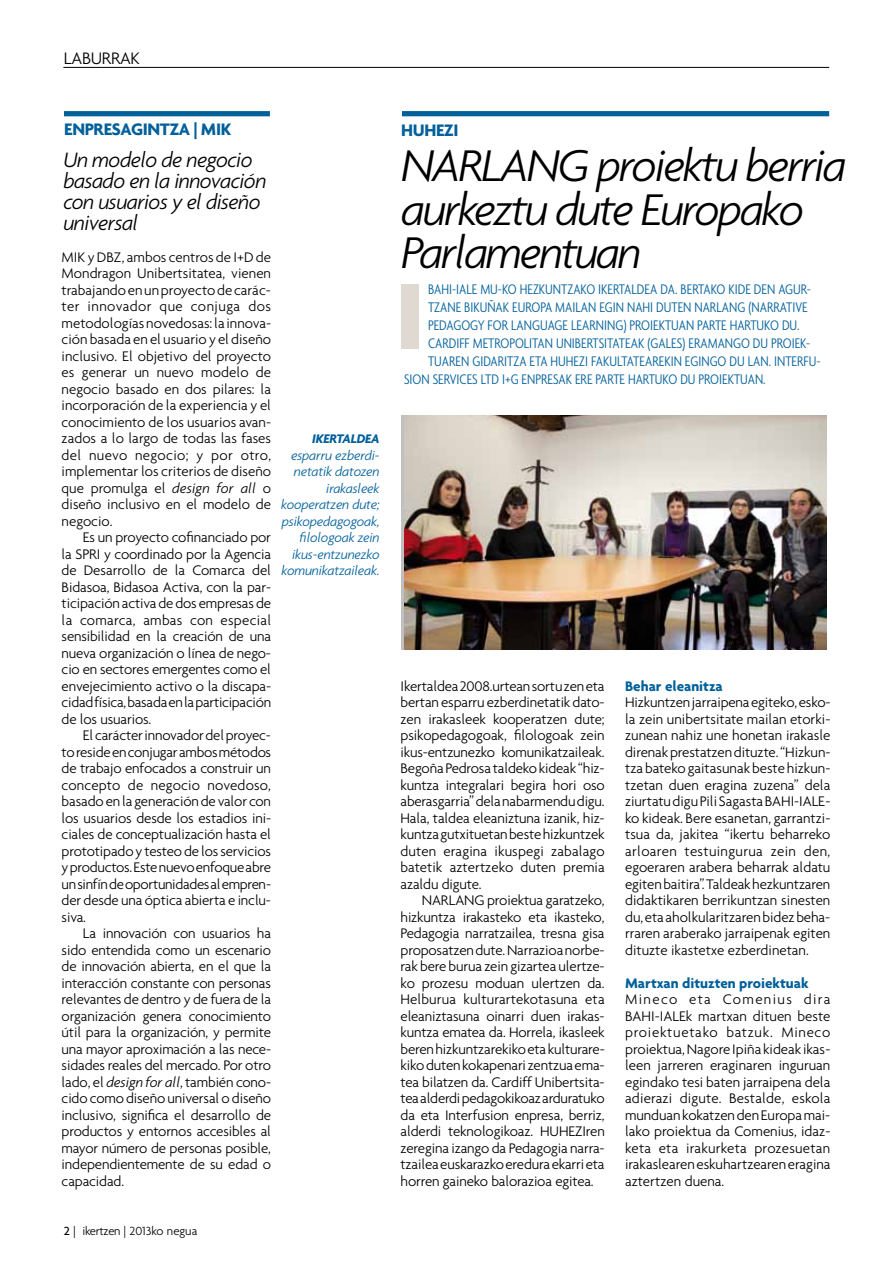
<style>
.page{position:relative;width:893px;height:1263px;background:#fff}
.page>*{position:absolute;margin:0;border:0;box-sizing:border-box;transform-origin:0 0}
.t1{font:italic 300 48px/43.5px "Agenda";letter-spacing:-.05em;color:#000}
.t2{font:italic 300 22.5px/21px "Agenda";letter-spacing:-.03em;color:#000}
.t3{font:700 18px "Agenda";letter-spacing:-.02em;color:#00609b}
.t4{font:300 18px "Agenda";letter-spacing:-.02em;color:#000}
.t5{font:300 15px/16.5px "Agenda";letter-spacing:-.01em;color:#000;text-align:justify}
.t6{font:300 condensed 15px/18px "Agenda";color:#00609b}
.t7{font:700 15px "Agenda";color:#00609b}
.t8{font:italic 300 14.25px/16.5px "Agenda";letter-spacing:-.015em;color:#00609b;text-align:right}
.t9{font:italic 700 13.5px "Agenda";letter-spacing:-.015em;color:#00609b}
.t10{font:300 12.75px "Agenda";letter-spacing:-.01em;color:#000}
.s1{font-style:italic}
.s2{font-weight:500}
</style>
<div class="page">
<div style="left:402px;top:111px;width:427px;height:5px;background:#00609b"></div>
<div style="left:64px;top:111px;width:206px;height:5px;background:#00609b"></div>
<div style="left:401px;top:284px;width:18px;height:65px;background:#dfd9d1"></div>
<hr style="left:63px;top:67px;width:766px;height:1px;background:#000">
<img style="left:404px;top:415px;width:422px;height:234px">
<p class="t4" style="left:64px;top:47px;width:78px">LABURRAK</p>
<p class="t3" style="left:64px;top:118px;width:169px">ENPRESAGINTZA | MIK</p>
<p class="t3" style="left:401px;top:119px;width:59px">HUHEZI</p>
<h2 class="t2" style="left:63px;top:149px;width:205px">Un modelo de negocio basado en la innovación con usuarios y el diseño universal</h2>
<h1 class="t1" style="left:401px;top:143px;width:447px">NARLANG proiektu berria aurkeztu dute Europako<br>Parlamentuan</h1>
<p class="t5" style="left:62px;top:248px;width:211px">MIK y DBZ, ambos centros de I+D de Mondragon Unibertsitatea, vienen trabajando en un proyecto de carác&shy;ter innovador que conjuga dos metodologías novedosas: la innova&shy;ción basada en el usuario y el diseño inclusivo. El objetivo del proyecto es generar un nuevo modelo de negocio basado en dos pilares: la incorporación de la experiencia y el conocimiento de los usuarios avan&shy;zados a lo largo de todas las fases del nuevo negocio; y por otro, implementar los criterios de diseño que promulga el <span class="s1">design for all</span> o diseño inclusivo en el modelo de negocio.</p>
<p class="t5" style="left:62px;top:529px;width:211px;text-indent:21px">Es un proyecto cofinanciado por la SPRI y coordinado por la Agencia de Desarrollo de la Comarca del Bidasoa, Bidasoa Activa, con la par&shy;ticipación activa de dos empresas de la comarca, ambas con especial sensibilidad en la creación de una nueva organización o línea de nego&shy;cio en sectores emergentes como el envejecimiento activo o la discapa&shy;cidad física, basada en la participación de los usuarios.</p>
<p class="t5" style="left:62px;top:727px;width:211px;text-indent:21px">El carácter innovador del proyec&shy;to reside en conjugar ambos métodos de trabajo enfocados a construir un concepto de negocio novedoso, basado en la generación de valor con los usuarios desde los estadios ini&shy;ciales de conceptualización hasta el prototipado y testeo de los servicios y productos. Este nuevo enfoque abre un sinfín de oportunidades al empren&shy;der desde una óptica abierta e inclu&shy;siva.</p>
<p class="t5" style="left:62px;top:925px;width:211px;text-indent:21px">La innovación con usuarios ha sido entendida como un escenario de innovación abierta, en el que la interacción constante con personas relevantes de dentro y de fuera de la organización genera conocimiento útil para la organización, y permite una mayor aproximación a las nece&shy;sidades reales del mercado. Por otro lado, el <span class="s1">design for all</span>, también cono&shy;cido como diseño universal o diseño inclusivo, significa el desarrollo de productos y entornos accesibles al mayor número de personas posible, independientemente de su edad o capacidad.</p>
<p class="t6" style="left:428px;top:280px;width:384px">BAHI-IALE MU-KO HEZKU NTZAKO IKERTALDEA DA. BERTAKO KIDE DEN AGUR-<br>TZANE BIKU ÑAK EU ROPA MAILAN EGIN NAHI DUTEN NARLANG</p>
<p class="t6" style="left:748px;top:298px;width:61px">(NARRATIVE</p>
<p class="t6" style="left:428px;top:316px;width:373px">PEDAGOGY FOR LANGUAGE LEARNING) PROIEKTUAN PARTE HARTUKO DU.</p>
<p class="t6" style="left:428px;top:334px;width:384px">CARDIFF METROPOLITAN UNIBERTSITATEAK (GALES) ERAMANGO DU PROIEK-</p>
<p class="t6" style="left:428px;top:352px;width:394px">TUAREN GIDARITZA ETA HUHEZI FAKULTATEAREKIN EGINGO DU LAN. INTERFU-</p>
<p class="t6" style="left:404px;top:370px;width:363px">SION SERVICES LTD I+G ENPRESAK ERE PARTE HARTUKO DU PROIEKTUAN.</p>
<p class="t9" style="left:312px;top:431px;width:69px">IKERTALDEA</p>
<p class="t8" style="left:281px;top:447px;width:100px">esparru ezberdi&shy;netatik datozen irakasleek kooperatzen dute; psikopedagogoak, filologoak zein ikus-entzunezko komunikatzaileak.</p>
<p class="t7" style="left:625px;top:677px;width:99px">Behar eleanitza</p>
<p class="t5" style="left:625px;top:694px;width:207px">Hizkuntzen jarraipena egiteko, esko&shy;la zein unibertsitate mailan etorki&shy;zunean nahiz une honetan irakasle direnak prestatzen dituzte. “Hizkun&shy;tza bateko gaitasunak beste hizkun&shy;tzetan duen eragina zuzena” dela ziurtatu digu Pili Sagasta BAHI-IALE&shy;ko kideak. Bere esanetan, garrantzi&shy;tsua da, jakitea “ikertu beharreko arloaren testuingurua zein den, egoeraren arabera beharrak aldatu egiten baitira”. Taldeak hezkuntzaren didaktikaren berrikuntzan sinesten du, eta aholkularitzaren bidez beha&shy;rraren araberako jarraipenak egiten dituzte ikastetxe ezberdinetan.</p>
<p class="t7" style="left:625px;top:974px;width:185px">Martxan dituzten proiektuak</p>
<p class="t5" style="left:625px;top:991px;width:207px">Mineco eta Comenius dira BAHI-IALEk martxan dituen beste proiektuetako batzuk. Mineco proiektua, Nagore Ipiña kideak ikas&shy;leen jarreren eraginaren inguruan egindako tesi baten jarraipena dela adierazi digute. Bestalde, eskola munduan kokatzen den Europa mai&shy;lako proiektua da Comenius, idaz&shy;keta eta irakurketa prozesuetan irakaslearen eskuhartzearen eragina aztertzen duena.</p>
<p class="t5" style="left:401px;top:677px;width:206px">Ikertaldea 2008.urtean sortu zen eta bertan esparru ezberdinetatik dato&shy;zen irakasleek kooperatzen dute; psikopedagogoak, filologoak zein ikus-entzunezko komunikatzaileak.<br>Begoña Pedrosa taldeko kideak “hiz&shy;kuntza integralari begira hori oso aberasgarria” dela nabarmendu digu.<br>Hala, taldea eleaniztuna izanik, hiz&shy;kuntza gutxituetan beste hizkuntzek duten eragina ikuspegi zabalago batetik aztertzeko duten premia azaldu digute.</p>
<p class="t5" style="left:401px;top:892px;width:206px;text-indent:21px">NARLANG proiektua garatzeko, hizkuntza irakasteko eta ikasteko, Pedagogia narratzailea, tresna gisa proposatzen dute. Narrazioa norbe&shy;rak bere burua zein gizartea ulertze&shy;ko prozesu moduan ulertzen da.<br>Helburua kulturartekotasuna eta eleaniztasuna oinarri duen irakas&shy;kuntza ematea da. Horrela, ikasleek beren hizkuntzarekiko eta kulturare&shy;kiko duten kokapenari zentzua ema&shy;tea bilatzen da. Cardiff Unibertsita&shy;tea alderdi pedagokikoaz arduratuko da eta Interfusion enpresa, berriz, alderdi teknologikoaz. HUHEZIren zeregina izango da Pedagogia narra&shy;tzailea euskarazko eredura ekarri eta horren gaineko balorazioa egitea.</p>
<p class="t10" style="left:64px;top:1223px;width:135px"><span class="s2">2</span> | ikertzen | 2013ko negua</p>
</div>
